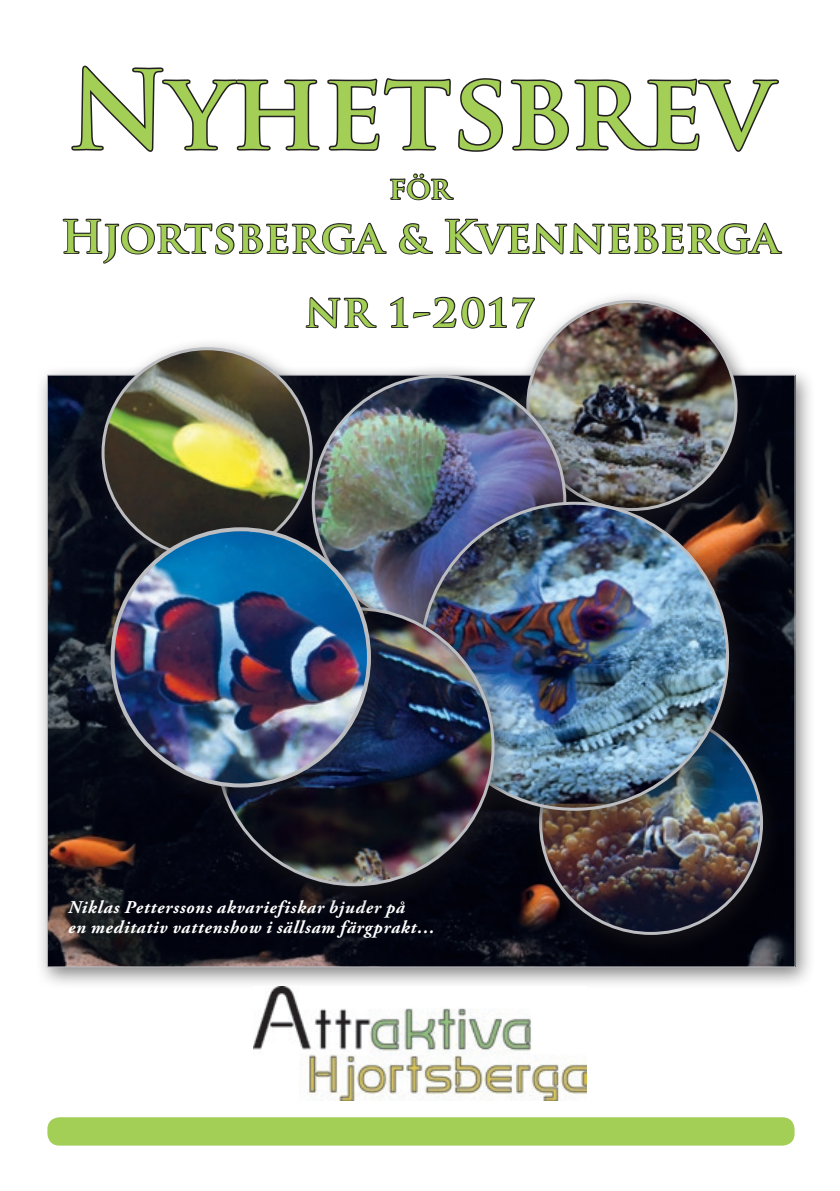
<style>
.page{position:relative;width:840px;height:1191px;background:#fff}
.page>*{position:absolute;margin:0;border:0;box-sizing:border-box;transform-origin:0 0}
.t1{font:700 106px "Trajan Pro";color:#a3cf57}
.t2{font:700 44px/74px "Trajan Pro";letter-spacing:.01em;color:#a3cf57;text-align:center}
.t3{font:700 30px "Trajan Pro";color:#a3cf57}
.t4{font:italic 700 18px/20px "Adobe Garamond Pro";letter-spacing:.04em;color:#fff}
</style>
<div class="page">
<div style="left:35px;top:366px;width:779px;height:623px;background:#231f20;opacity:.55"></div>
<img style="left:49px;top:377px;width:743px;height:588px">
<svg style="left:62px;top:65px;width:720px;height:399px"></svg>
<img style="left:254px;top:986px;width:331px;height:114px">
<div style="left:47px;top:1117px;width:747px;height:28px;background:#a3cf57;border-radius:12px"></div>
<div style="left:89px;top:338px;width:243px;height:242px;background:#231f20;opacity:.55"></div>
<img style="left:103px;top:349px;width:208px;height:208px;border-radius:104px">
<div style="left:514px;top:291px;width:242px;height:242px;background:#231f20;opacity:.55"></div>
<img style="left:527px;top:301px;width:208px;height:208px;border-radius:104px">
<div style="left:296px;top:363px;width:295px;height:294px;background:#231f20;opacity:.55"></div>
<img style="left:313px;top:376px;width:251px;height:251px;border-radius:126px">
<div style="left:525px;top:700px;width:258px;height:259px;background:#231f20;opacity:.55"></div>
<img style="left:540px;top:712px;width:221px;height:221px;border-radius:110px">
<div style="left:401px;top:487px;width:357px;height:357px;background:#231f20;opacity:.55"></div>
<img style="left:421px;top:503px;width:306px;height:300px">
<div style="left:198px;top:594px;width:323px;height:323px;background:#231f20;opacity:.55"></div>
<img style="left:217px;top:608px;width:276px;height:276px;border-radius:138px">
<div style="left:95px;top:515px;width:300px;height:300px;background:#231f20;opacity:.55"></div>
<img style="left:112px;top:529px;width:257px;height:256px;border-radius:128px">
<h1 class="t1" style="left:68px;top:44px;width:705px">Nyhetsbrev</h1>
<h3 class="t3" style="left:389px;top:169px;width:63px">för</h3>
<h2 class="t2" style="left:61px;top:200px;width:719px">Hjortsberga &amp; Kvenneberga nr 1-2017</h2>
<p class="t4" style="left:68px;top:898px;width:368px">Niklas Petterssons akvariefiskar bjuder på<br>en meditativ vattenshow i sällsam färgprakt…</p>
</div>
